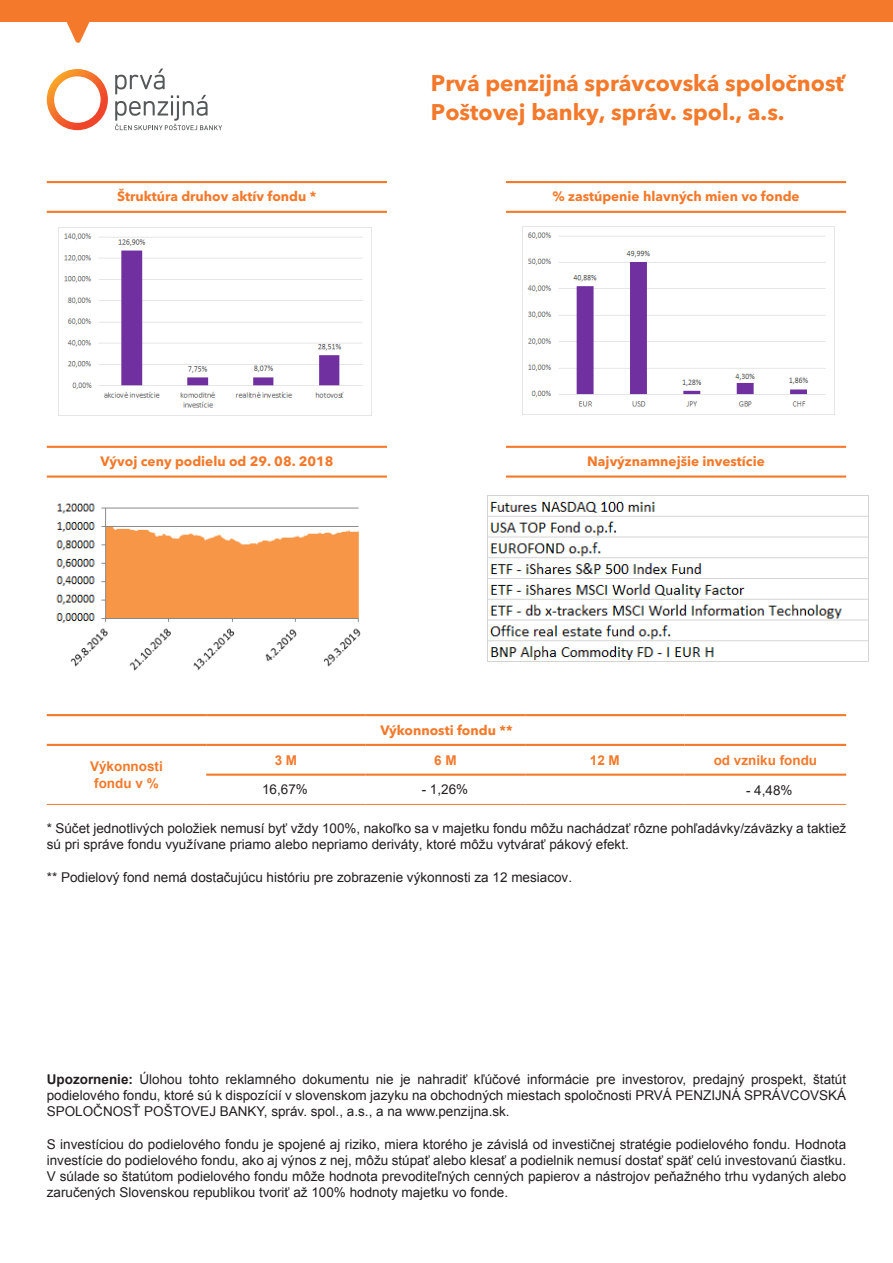
<style>
.page{position:relative;width:893px;height:1263px;background:#fff}
.page>*{position:absolute;margin:0;border:0;box-sizing:border-box;transform-origin:0 0}
.t1{font:700 22.5px/29.1px "Avenir Next LT Pro";color:#f4792a}
.t2{font:13.5px/16.2px "Arial";color:#231f20;text-align:justify}
.t3{font:700 13.5px "Avenir Next LT Pro";color:#f4792a}
.t4{font:700 13.5px "Arial";color:#f4792a}
.s1{font-weight:700}
</style>
<div class="page">
<svg style="left:66px;top:22px;width:24px;height:21px"></svg>
<div style="left:0;top:0;width:893px;height:22px;background:#f4792a"></div>
<svg style="left:115px;top:69px;width:107px;height:61px"></svg>
<svg style="left:47px;top:69px;width:61px;height:61px"></svg>
<hr style="left:47px;top:804px;width:159px;height:1px;background:#f4792a">
<hr style="left:206px;top:804px;width:160px;height:1px;background:#f4792a">
<hr style="left:366px;top:804px;width:159px;height:1px;background:#f4792a">
<hr style="left:525px;top:804px;width:160px;height:1px;background:#f4792a">
<hr style="left:685px;top:804px;width:161px;height:1px;background:#f4792a">
<hr style="left:47px;top:714px;width:159px;height:2px;background:#f4792a">
<hr style="left:206px;top:714px;width:160px;height:2px;background:#f4792a">
<hr style="left:366px;top:714px;width:159px;height:2px;background:#f4792a">
<hr style="left:525px;top:714px;width:160px;height:2px;background:#f4792a">
<hr style="left:685px;top:714px;width:161px;height:2px;background:#f4792a">
<hr style="left:47px;top:744px;width:159px;height:2px;background:#f4792a">
<hr style="left:206px;top:744px;width:160px;height:2px;background:#f4792a">
<hr style="left:366px;top:744px;width:159px;height:2px;background:#f4792a">
<hr style="left:525px;top:744px;width:160px;height:2px;background:#f4792a">
<hr style="left:685px;top:744px;width:161px;height:2px;background:#f4792a">
<hr style="left:206px;top:774px;width:160px;height:2px;background:#f4792a">
<hr style="left:366px;top:774px;width:159px;height:2px;background:#f4792a">
<hr style="left:525px;top:774px;width:160px;height:2px;background:#f4792a">
<hr style="left:685px;top:774px;width:161px;height:2px;background:#f4792a">
<hr style="left:47px;top:181px;width:340px;height:2px;background:#f4792a">
<hr style="left:47px;top:211px;width:340px;height:2px;background:#f4792a">
<hr style="left:47px;top:446px;width:340px;height:2px;background:#f4792a">
<hr style="left:47px;top:475px;width:340px;height:3px;background:#f4792a">
<hr style="left:506px;top:181px;width:340px;height:2px;background:#f4792a">
<hr style="left:506px;top:211px;width:340px;height:2px;background:#f4792a">
<hr style="left:506px;top:446px;width:340px;height:2px;background:#f4792a">
<hr style="left:506px;top:475px;width:340px;height:3px;background:#f4792a">
<img style="left:58px;top:227px;width:314px;height:189px">
<img style="left:522px;top:227px;width:304px;height:187px">
<img style="left:56px;top:503px;width:305px;height:168px">
<img style="left:488px;top:496px;width:381px;height:165px">
<p class="t3" style="left:117px;top:188px;width:201px">Štruktúra druhov aktív fondu *</p>
<p class="t1" style="left:431px;top:69px;width:416px">Prvá penzijná správcovská spoločnosť<br>Poštovej banky, správ. spol., a.s.</p>
<p class="t3" style="left:552px;top:188px;width:249px">% zastúpenie hlavných mien vo fonde</p>
<p class="t3" style="left:100px;top:452px;width:235px">Vývoj ceny podielu od 29. 08. 2018</p>
<p class="t3" style="left:587px;top:452px;width:179px">Najvýznamnejšie investície</p>
<p class="t3" style="left:380px;top:722px;width:134px">Výkonnosti fondu **</p>
<p class="t4" style="left:90px;top:758px;width:74px">Výkonnosti</p>
<p class="t4" style="left:94px;top:774px;width:66px">fondu v %</p>
<p class="t4" style="left:275px;top:751px;width:24px">3 M</p>
<p class="t4" style="left:434px;top:751px;width:24px">6 M</p>
<p class="t4" style="left:590px;top:751px;width:32px">12 M</p>
<p class="t4" style="left:714px;top:751px;width:105px">od vzniku fondu</p>
<p class="t2" style="left:262px;top:781px;width:47px">16,67%</p>
<p class="t2" style="left:422px;top:781px;width:48px">- 1,26%</p>
<p class="t2" style="left:746px;top:782px;width:48px">- 4,48%</p>
<p class="t2" style="left:47px;top:820px;width:801px">* Súčet jednotlivých položiek nemusí byť vždy 100%, nakoľko sa v majetku fondu môžu nachádzať rôzne pohľadávky/záväzky a taktiež sú pri správe fondu využívane priamo alebo nepriamo deriváty, ktoré môžu vytvárať pákový efekt.</p>
<p class="t2" style="left:47px;top:869px;width:527px">** Podielový fond nemá dostačujúcu históriu pre zobrazenie výkonnosti za 12 mesiacov.</p>
<p class="t2" style="left:47px;top:1071px;width:801px"><span class="s1">Upozornenie:</span> Úlohou tohto reklamného dokumentu nie je nahradiť kľúčové informácie pre investorov, predajný prospekt, štatút podielového fondu, ktoré sú k dispozícií v slovenskom jazyku na obchodných miestach spoločnosti PRVÁ PENZIJNÁ SPRÁVCOVSKÁ SPOLOČNOSŤ POŠTOVEJ BANKY, správ. spol., a.s., a na www.penzijna.sk.</p>
<p class="t2" style="left:47px;top:1136px;width:801px">S investíciou do podielového fondu je spojené aj riziko, miera ktorého je závislá od investičnej stratégie podielového fondu. Hodnota investície do podielového fondu, ako aj výnos z nej, môžu stúpať alebo klesať a podielnik nemusí dostať späť celú investovanú čiastku.<br>V súlade so štatútom podielového fondu môže hodnota prevoditeľných cenných papierov a nástrojov peňažného trhu vydaných alebo zaručených Slovenskou republikou tvoriť až 100% hodnoty majetku vo fonde.</p>
</div>
